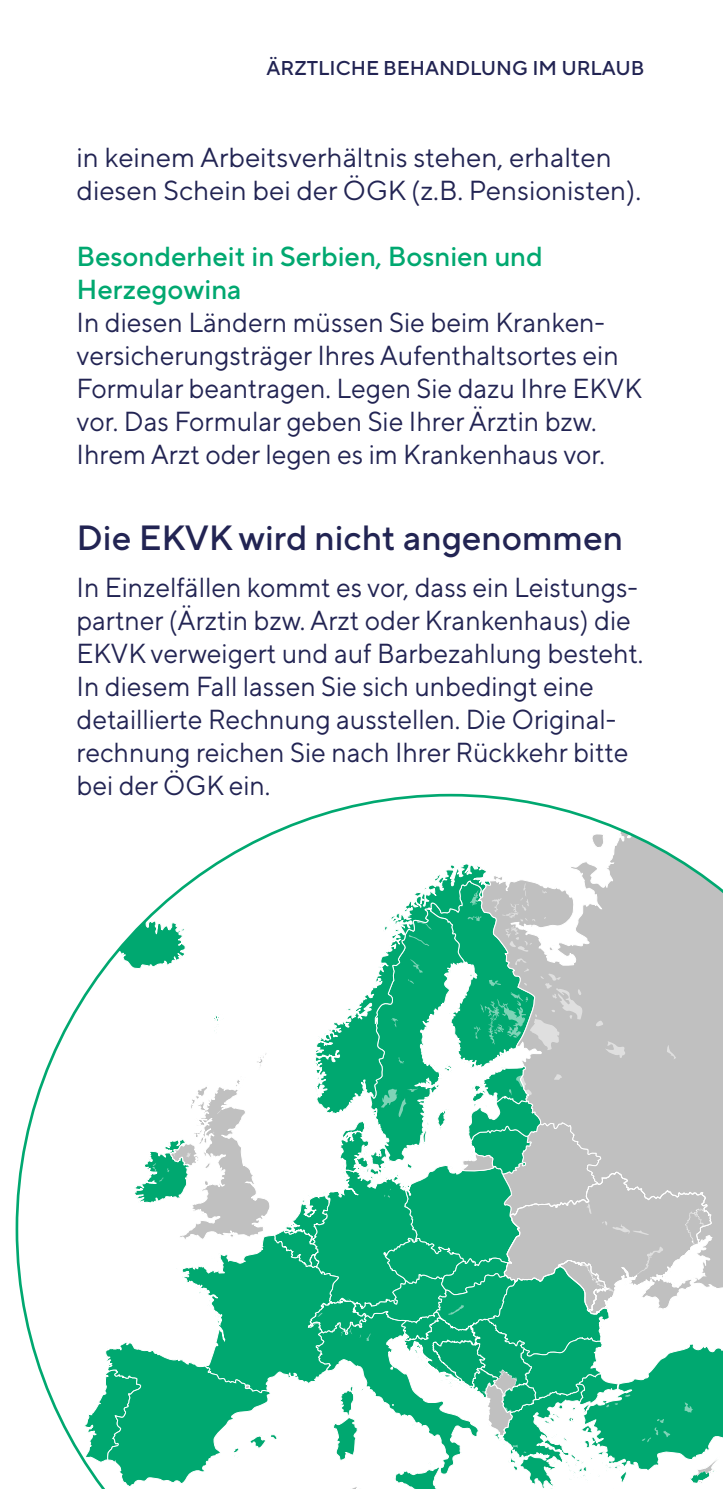
<style>
.page{position:relative;width:723px;height:1489px;background:#fff}
.page>*{position:absolute;margin:0;border:0;box-sizing:border-box;transform-origin:0 0}
.t1{font:500 35px "TT Norms Pro";color:#222453}
.t2{font:27.5px/33px "TT Norms Pro";color:#222453;scale:.96 1}
.t3{font:27.5px/33px "TT Norms Pro";color:#222453}
.t4{font:500 27.5px/33px "TT Norms Pro";color:#00a870}
.t5{font:500 20px "TT Norms Pro";color:#222453}
</style>
<div class="page">
<svg style="left:16px;top:793px;width:707px;height:695px"></svg>
<p class="t5" style="left:267px;top:55px;width:379px">ÄRZTLICHE BEHANDLUNG IM URLAUB</p>
<p class="t3" style="left:77px;top:140px;width:566px">in keinem Arbeitsverhältnis stehen, erhalten diesen Schein bei der ÖGK (z.B. Pensionisten).</p>
<p class="t4" style="left:77px;top:239px;width:468px">Besonderheit in Serbien, Bosnien und<br>Herzegowina</p>
<p class="t2" style="left:77px;top:305px;width:591px">In diesen Ländern müssen Sie beim Kranken&shy;versicherungsträger Ihres Aufenthaltsortes ein Formular beantragen. Legen Sie dazu Ihre EKVK vor. Das Formular geben Sie Ihrer Ärztin bzw.<br>Ihrem Arzt oder legen es im Krankenhaus vor.</p>
<p class="t1" style="left:77px;top:514px;width:548px">Die EKVK wird nicht angenommen</p>
<p class="t2" style="left:77px;top:569px;width:592px">In Einzelfällen kommt es vor, dass ein Leistungs&shy;partner (Ärztin bzw. Arzt oder Krankenhaus) die EKVK verweigert und auf Barbezahlung besteht.<br>In diesem Fall lassen Sie sich unbedingt eine detaillierte Rechnung ausstellen. Die Original&shy;rechnung reichen Sie nach Ihrer Rückkehr bitte bei der ÖGK ein.</p>
</div>
